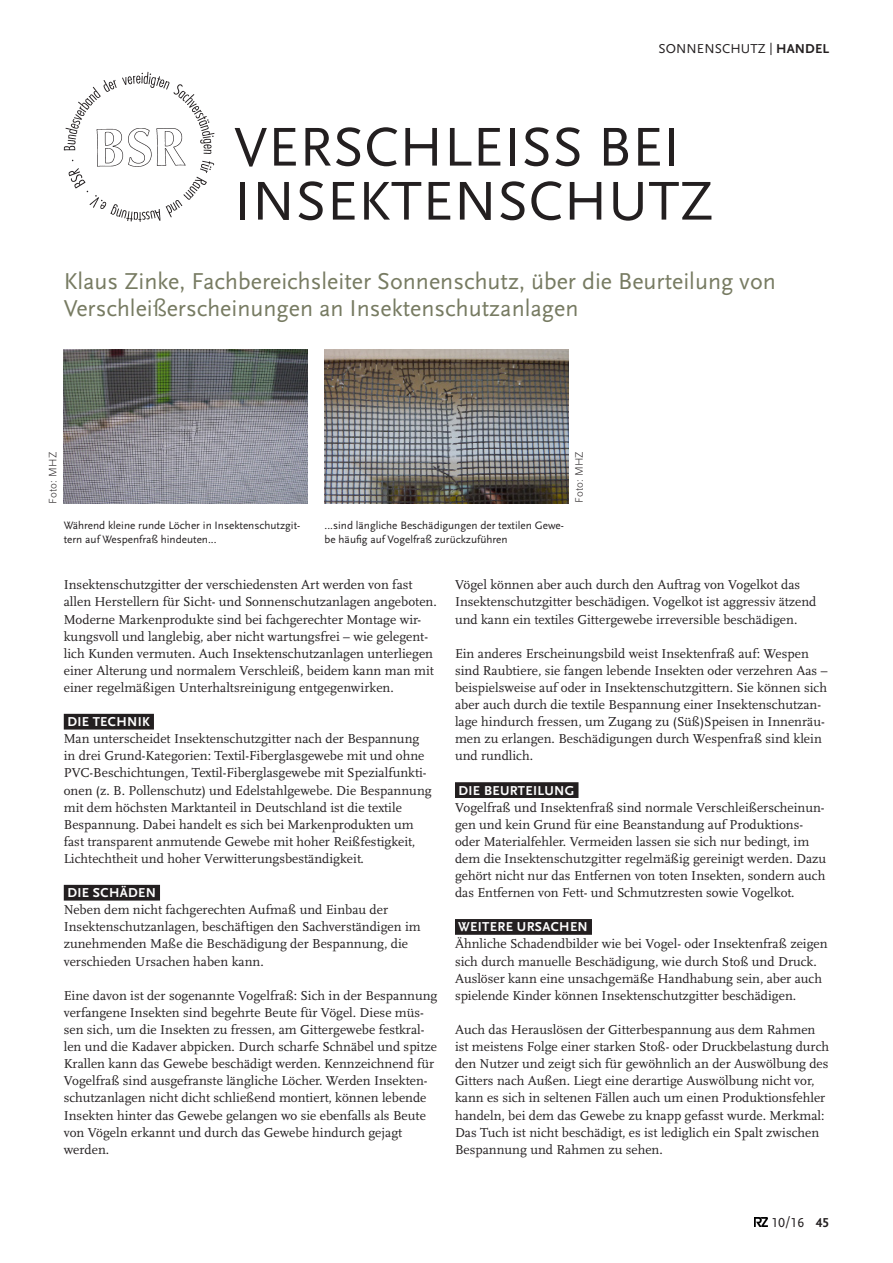
<style>
.page{position:relative;width:893px;height:1263px;background:#fff}
.page>*{position:absolute;margin:0;border:0;box-sizing:border-box;transform-origin:0 0}
.Aktuell_Headline{font:57px/54px "Scala Sans OT";letter-spacing:.01em;color:#231f20}
.Einleitungstext{font:24px/27px "Scala Sans OT";color:#777b62}
.Fließtext{font:13.5px/17.1px "Scala OT";color:#231f20}
.Zwit{font:700 13.5px "Scala Sans OT";letter-spacing:.025em;color:#fff}
.Einleitungstext-2{font:13.5px "Scala Sans OT";letter-spacing:.01em;color:#231f20}
.Einleitungstext-3{font:700 13.5px "Scala Sans OT";color:#231f20}
.Bildunterschrift{font:11.25px/14.2px "Scala Sans OT";color:#231f20}
.Fließtext-2{font:300 11.25px "Scala Sans OT";letter-spacing:.015em;color:#231f20}
.s1{font-weight:700}
</style>
<div class="page">
<svg style="left:771px;top:43px;width:1px;height:12px"></svg>
<div style="left:64px;top:714px;width:90px;height:15px;background:#231f20"></div>
<div style="left:64px;top:885px;width:96px;height:15px;background:#231f20"></div>
<img style="left:64px;top:71px;width:151px;height:151px">
<img style="left:325px;top:350px;width:243px;height:154px">
<img style="left:64px;top:350px;width:244px;height:154px">
<div style="left:455px;top:782px;width:123px;height:16px;background:#231f20"></div>
<div style="left:455px;top:919px;width:137px;height:16px;background:#231f20"></div>
<svg style="left:755px;top:1218px;width:13px;height:9px"></svg>
<p class="Einleitungstext-2" style="left:658px;top:42px;width:172px">SONNENSCHUTZ <span class="s1">HANDEL</span></p>
<p class="Aktuell_Headline" style="left:234px;top:121px;width:481px">VERSCHLEISS BEI<br>INSEKTENSCHUTZ</p>
<p class="Einleitungstext" style="left:64px;top:268px;width:714px">Klaus Zinke, Fachbereichsleiter Sonnenschutz, über die Beurteilung von<br>Verschleißerscheinungen an Insektenschutzanlagen</p>
<p class="Fließtext-2" style="left:47px;top:504px;width:53px;rotate:-90deg">Foto: MHZ</p>
<p class="Fließtext-2" style="left:573px;top:503px;width:53px;rotate:-90deg">Foto: MHZ</p>
<p class="Bildunterschrift" style="left:64px;top:519px;width:238px">Während kleine runde Löcher in Insektenschutzgit&shy;tern auf Wespenfraß hindeuten...</p>
<p class="Bildunterschrift" style="left:325px;top:519px;width:241px">...sind längliche Beschädigungen der textilen Gewe&shy;be häufig auf Vogelfraß zurückzuführen</p>
<p class="Fließtext" style="left:64px;top:577px;width:375px">Insektenschutzgitter der verschiedensten Art werden von fast allen Herstellern für Sicht- und Sonnenschutzanlagen angeboten.<br>Moderne Markenprodukte sind bei fachgerechter Montage wir&shy;kungsvoll und langlebig, aber nicht wartungsfrei – wie gelegent&shy;lich Kunden vermuten. Auch Insektenschutzanlagen unterliegen einer Alterung und normalem Verschleiß, beidem kann man mit einer regelmäßigen Unterhaltsreinigung entgegenwirken.</p>
<p class="Zwit" style="left:67px;top:714px;width:84px">DIE TECHNIK</p>
<p class="Fließtext" style="left:64px;top:731px;width:369px">Man unterscheidet Insektenschutzgitter nach der Bespannung in drei Grund-Kategorien: Textil-Fiberglasgewebe mit und ohne PVC-Beschichtungen, Textil-Fiberglasgewebe mit Spezialfunkti&shy;onen (z. B. Pollenschutz) und Edelstahlgewebe. Die Bespannung mit dem höchsten Marktanteil in Deutschland ist die textile Bespannung. Dabei handelt es sich bei Markenprodukten um fast transparent anmutende Gewebe mit hoher Reißfestigkeit, Lichtechtheit und hoher Verwitterungsbeständigkeit.</p>
<p class="Zwit" style="left:67px;top:885px;width:90px">DIE SCHÄDEN</p>
<p class="Fließtext" style="left:64px;top:902px;width:358px">Neben dem nicht fachgerechten Aufmaß und Einbau der Insektenschutzanlagen, beschäftigen den Sachverständigen im zunehmenden Maße die Beschädigung der Bespannung, die verschieden Ursachen haben kann.</p>
<p class="Fließtext" style="left:64px;top:987px;width:375px">Eine davon ist der sogenannte Vogelfraß: Sich in der Bespannung verfangene Insekten sind begehrte Beute für Vögel. Diese müs&shy;sen sich, um die Insekten zu fressen, am Gittergewebe festkral&shy;len und die Kadaver abpicken. Durch scharfe Schnäbel und spitze Krallen kann das Gewebe beschädigt werden. Kennzeichnend für Vogelfraß sind ausgefranste längliche Löcher. Werden Insekten&shy;schutzanlagen nicht dicht schließend montiert, können lebende Insekten hinter das Gewebe gelangen wo sie ebenfalls als Beute von Vögeln erkannt und durch das Gewebe hindurch gejagt werden.</p>
<p class="Fließtext" style="left:455px;top:577px;width:363px">Vögel können aber auch durch den Auftrag von Vogelkot das<br>Insektenschutzgitter beschädigen. Vogelkot ist aggressiv ätzend und kann ein textiles Gittergewebe irreversible beschädigen.</p>
<p class="Fließtext" style="left:455px;top:645px;width:374px">Ein anderes Erscheinungsbild weist Insektenfraß auf: Wespen sind Raubtiere, sie fangen lebende Insekten oder verzehren Aas – beispielsweise auf oder in Insektenschutzgittern. Sie können sich aber auch durch die textile Bespannung einer Insektenschutzan&shy;lage hindurch fressen, um Zugang zu (Süß)Speisen in Innenräu&shy;men zu erlangen. Beschädigungen durch Wespenfraß sind klein und rundlich.</p>
<p class="Zwit" style="left:459px;top:783px;width:117px">DIE BEURTEILUNG</p>
<p class="Fließtext" style="left:455px;top:799px;width:373px">Vogelfraß und Insektenfraß sind normale Verschleißerscheinun&shy;gen und kein Grund für eine Beanstandung auf Produktions&shy;oder Materialfehler. Vermeiden lassen sie sich nur bedingt, im dem die Insektenschutzgitter regelmäßig gereinigt werden. Dazu gehört nicht nur das Entfernen von toten Insekten, sondern auch das Entfernen von Fett- und Schmutzresten sowie Vogelkot.</p>
<p class="Zwit" style="left:458px;top:919px;width:131px">WEITERE URSACHEN</p>
<p class="Fließtext" style="left:455px;top:936px;width:374px">Ähnliche Schadendbilder wie bei Vogel- oder Insektenfraß zeigen sich durch manuelle Beschädigung, wie durch Stoß und Druck.<br>Auslöser kann eine unsachgemäße Handhabung sein, aber auch spielende Kinder können Insektenschutzgitter beschädigen.</p>
<p class="Fließtext" style="left:455px;top:1021px;width:376px">Auch das Herauslösen der Gitterbespannung aus dem Rahmen ist meistens Folge einer starken Stoß- oder Druckbelastung durch den Nutzer und zeigt sich für gewöhnlich an der Auswölbung des Gitters nach Außen. Liegt eine derartige Auswölbung nicht vor, kann es sich in seltenen Fällen auch um einen Produktionsfehler handeln, bei dem das Gewebe zu knapp gefasst wurde. Merkmal:<br>Das Tuch ist nicht beschädigt, es ist lediglich ein Spalt zwischen</p>
<p class="Fließtext" style="left:455px;top:1141px;width:209px">Bespannung und Rahmen zu sehen.</p>
<p class="Einleitungstext-2" style="left:772px;top:1215px;width:34px">10/16</p>
<p class="Einleitungstext-3" style="left:816px;top:1215px;width:15px">45</p>
</div>
